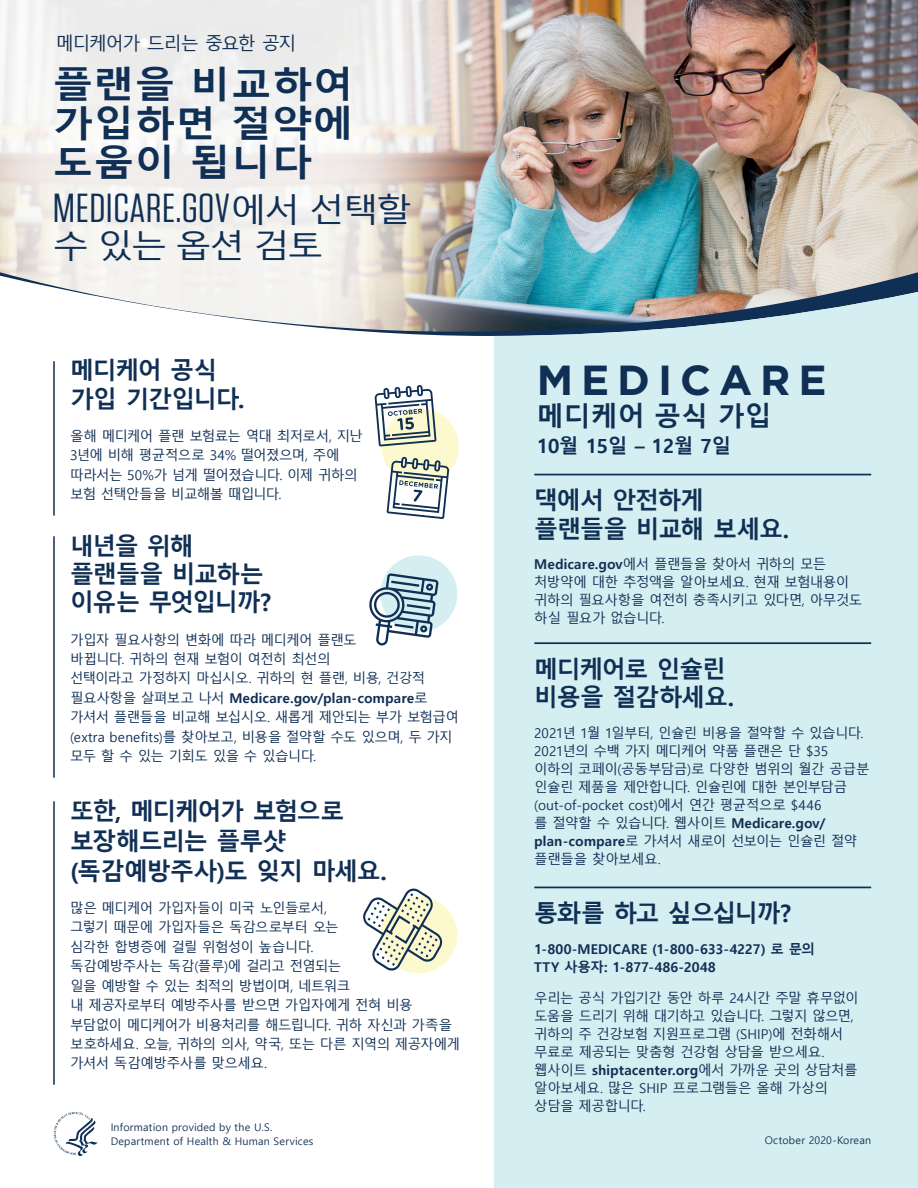
<style>
.page{position:relative;width:918px;height:1188px;background:#fff}
.page>*{position:absolute;margin:0;border:0;box-sizing:border-box;transform-origin:0 0}
.t1{font:700 42px "Gotham";letter-spacing:.19em;color:#102f54}
.t2{font:40.5px "Tungsten";letter-spacing:.01em;color:#102f54;scale:1.11 1}
.t3{font:700 36.45px/39px "Malgun Gothic";letter-spacing:.01em;color:#102f54;text-align:justify;scale:1.11 1}
.t4{font:32.4px "Malgun Gothic";color:#102f54;scale:1.11 1}
.t5{font:700 27px "Malgun Gothic";color:#102f54}
.H2_-_top_border{font:700 24px/28.5px "Malgun Gothic";letter-spacing:-.055em;color:#102f54}
.t6{font:700 19.5px "Malgun Gothic";color:#102f54}
.t7{font:18px "Malgun Gothic";letter-spacing:-.08em;color:#102f54}
.Body{font:13.5px/19.5px "Malgun Gothic";letter-spacing:-.045em;color:#102f54}
.Body_2{font:13.5px/18px "Malgun Gothic";letter-spacing:-.04em;color:#102f54}
.t8{font:700 13.5px/18px "Malgun Gothic";letter-spacing:.01em;color:#102f54}
.t9{font:10.5px/13.5px "Malgun Gothic";letter-spacing:.02em;color:#102f54}
.s1{font-family:"Malgun Gothic";font-size:32.4px}
.s2{font-weight:700}
</style>
<div class="page">
<img style="left:0;top:0;width:918px;height:266px">
<svg style="left:0;top:266px;width:918px;height:4px"></svg>
<svg style="left:0;top:270px;width:918px;height:131px"></svg>
<hr style="left:53px;top:361px;width:2px;height:155px;background:#102f54">
<hr style="left:53px;top:536px;width:2px;height:242px;background:#102f54">
<div style="left:494px;top:287px;width:424px;height:901px;background:#d5eef1"></div>
<hr style="left:53px;top:801px;width:2px;height:284px;background:#102f54">
<hr style="left:534px;top:642px;width:337px;height:2px;background:#102f54">
<hr style="left:534px;top:474px;width:337px;height:1px;background:#102f54">
<hr style="left:534px;top:887px;width:337px;height:1px;background:#102f54">
<div style="left:382px;top:408px;width:77px;height:77px;background:#fcf9ce;border-radius:50%"></div>
<div style="left:380px;top:555px;width:77px;height:77px;background:#d5eef1;border-radius:50%"></div>
<div style="left:380px;top:896px;width:77px;height:77px;background:#fcf9ce;border-radius:50%"></div>
<svg style="left:375px;top:385px;width:61px;height:62px"></svg>
<svg style="left:387px;top:457px;width:62px;height:62px"></svg>
<svg style="left:369px;top:573px;width:70px;height:73px"></svg>
<svg style="left:363px;top:888px;width:79px;height:83px"></svg>
<svg style="left:54px;top:1112px;width:43px;height:44px"></svg>
<p class="t7" style="left:56px;top:34px;width:242px">메디케어가 드리는 중요한 공지</p>
<p class="t3" style="left:53px;top:66px;width:272px">플랜을 비교하여 가입하면 절약에 도움이 됩니다</p>
<p class="t2" style="left:53px;top:187px;width:325px">MEDICARE.GOV<span class="s1">에서 선택할</span></p>
<p class="t4" style="left:53px;top:228px;width:245px">수 있는 옵션 검토</p>
<h2 class="H2_-_top_border" style="left:70px;top:357px;width:176px">메디케어 공식 가입 기간입니다.</h2>
<p class="Body" style="left:70px;top:427px;width:294px">올해 메디케어 플랜 보험료는 역대 최저로서, 지난<br>3년에 비해 평균적으로 34% 떨어졌으며, 주에 따라서는 50%가 넘게 떨어졌습니다. 이제 귀하의 보험 선택안들을 비교해볼 때입니다.</p>
<h2 class="H2_-_top_border" style="left:70px;top:532px;width:202px">내년을 위해 플랜들을 비교하는 이유는 무엇입니까?</h2>
<p class="Body" style="left:70px;top:630px;width:390px">가입자 필요사항의 변화에 따라 메디케어 플랜도<br>바뀝니다. 귀하의 현재 보험이 여전히 최선의<br>선택이라고 가정하지 마십시오. 귀하의 현 플랜, 비용, 건강적 필요사항을 살펴보고 나서 <span class="s2">Medicare.gov/plan-compare</span>로 가셔서 플랜들을 비교해 보십시오. 새롭게 제안되는 부가 보험급여 (extra benefits)를 찾아보고, 비용을 절약할 수도 있으며, 두 가지 모두 할 수 있는 기회도 있을 수 있습니다.</p>
<h2 class="H2_-_top_border" style="left:70px;top:796px;width:318px;line-height:30px">또한, 메디케어가 보험으로 보장해드리는 플루샷 (독감예방주사)도 잊지 마세요.</h2>
<p class="Body" style="left:70px;top:898px;width:392px">많은 메디케어 가입자들이 미국 노인들로서,<br>그렇기 때문에 가입자들은 독감으로부터 오는<br>심각한 합병증에 걸릴 위험성이 높습니다.<br>독감예방주사는 독감(플루)에 걸리고 전염되는<br>일을 예방할 수 있는 최적의 방법이며, 네트워크<br>내 제공자로부터 예방주사를 받으면 가입자에게 전혀 비용 부담없이 메디케어가 비용처리를 해드립니다. 귀하 자신과 가족을 보호하세요. 오늘, 귀하의 의사, 약국, 또는 다른 지역의 제공자에게 가셔서 독감예방주사를 맞으세요.</p>
<p class="t9" style="left:111px;top:1121px;width:204px">Information provided by the U.S.<br>Department of Health &amp; Human Services</p>
<h1 class="t1" style="left:537px;top:352px;width:292px">MEDICARE</h1>
<h1 class="t5" style="left:537px;top:401px;width:237px">메디케어 공식 가입</h1>
<p class="t6" style="left:537px;top:435px;width:196px">10월 15일 – 12월 7일</p>
<p class="H2_-_top_border" style="left:534px;top:486px;width:171px">댁에서 안전하게</p>
<p class="H2_-_top_border" style="left:534px;top:515px;width:256px">플랜들을 비교해 보세요.</p>
<p class="Body_2" style="left:534px;top:556px;width:293px"><span class="s2">Medicare.gov</span>에서 플랜들을 찾아서 귀하의 모든</p>
<p class="Body_2" style="left:534px;top:574px;width:317px">처방약에 대한 추정액을 알아보세요. 현재 보험내용이</p>
<p class="Body_2" style="left:534px;top:592px;width:329px">귀하의 필요사항을 여전히 충족시키고 있다면, 아무것도</p>
<p class="Body_2" style="left:534px;top:610px;width:132px">하실 필요가 없습니다.</p>
<p class="H2_-_top_border" style="left:534px;top:655px;width:201px">메디케어로 인슐린 비용을 절감하세요.</p>
<p class="Body_2" style="left:534px;top:724px;width:337px">2021년 1월 1일부터, 인슐린 비용을 절약할 수 있습니다.<br>2021년의 수백 가지 메디케어 약품 플랜은 단 $35 이하의 코페이(공동부담금)로 다양한 범위의 월간 공급분 인슐린 제품을 제안합니다. 인슐린에 대한 본인부담금 (out-of-pocket cost)에서 연간 평균적으로 $446<br>를 절약할 수 있습니다. 웹사이트 <span class="s2">Medicare.gov/ plan-compare</span>로 가셔서 새로이 선보이는 인슐린 절약 플랜들을 찾아보세요.</p>
<p class="H2_-_top_border" style="left:534px;top:899px;width:258px">통화를 하고 싶으십니까?</p>
<h2 class="t8" style="left:534px;top:940px;width:282px">1-800-MEDICARE (1-800-633-4227) 로 문의<br>TTY 사용자: 1-877-486-2048</h2>
<p class="Body_2" style="left:534px;top:989px;width:326px">우리는 공식 가입기간 동안 하루 24시간 주말 휴무없이 도움을 드리기 위해 대기하고 있습니다. 그렇지 않으면, 귀하의 주 건강보험 지원프로그램 (SHIP)에 전화해서 무료로 제공되는 맞춤형 건강험 상담을 받으세요. 웹사이트 <span class="s2">shiptacenter.org</span>에서 가까운 곳의 상담처를 알아보세요. 많은 SHIP 프로그램들은 올해 가상의 상담을 제공합니다.</p>
<p class="t9" style="left:765px;top:1133px;width:108px">October 2020-Korean</p>
</div>
